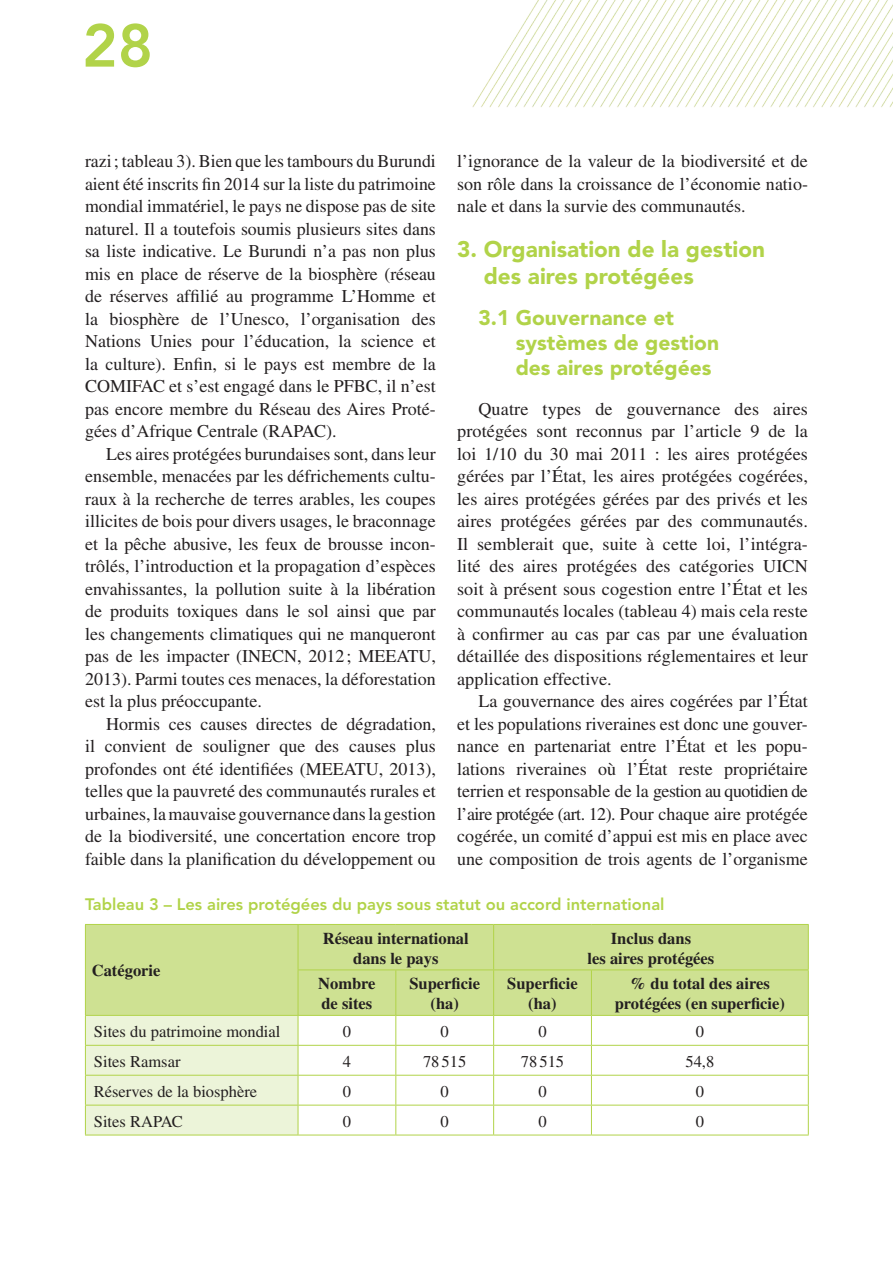
<style>
.page{position:relative;width:893px;height:1263px;background:#fff}
.page>*{position:absolute;margin:0;border:0;box-sizing:border-box;transform-origin:0 0}
.t1{font:800 60px "Avenir LT Std";color:#b1d349}
.t2{font:900 22.5px/27px "Avenir LT Std";color:#b1d349}
.t3{font:900 21px/25.2px "Avenir LT Std";color:#b1d349}
.t4{font:18px/22.5px "Times";color:#231f20;text-align:justify}
.t5{font:700 16.5px/19.8px "Times";color:#231f20;text-align:center}
.t6{font:16.5px "Times";color:#231f20}
.t7{font:800 16.5px "Avenir LT Std";color:#b1d349}
</style>
<div class="page">
<img style="left:472px;top:0;width:421px;height:108px">
<div style="left:86px;top:925px;width:722px;height:90px;background:#cee192"></div>
<hr style="left:85px;top:924px;width:213px;height:1px;background:#b1d349">
<hr style="left:85px;top:925px;width:1px;height:45px;background:#b1d349">
<hr style="left:85px;top:970px;width:1px;height:45px;background:#b1d349">
<hr style="left:298px;top:924px;width:98px;height:1px;background:#b1d349">
<hr style="left:298px;top:925px;width:1px;height:44px;background:#b1d349">
<hr style="left:396px;top:924px;width:98px;height:1px;background:#b1d349">
<hr style="left:494px;top:924px;width:97px;height:1px;background:#b1d349">
<hr style="left:493px;top:925px;width:1px;height:44px;background:#b1d349">
<hr style="left:591px;top:924px;width:218px;height:1px;background:#b1d349">
<hr style="left:808px;top:925px;width:1px;height:44px;background:#b1d349">
<hr style="left:298px;top:969px;width:98px;height:1px;background:#b1d349">
<hr style="left:298px;top:970px;width:1px;height:45px;background:#b1d349">
<hr style="left:396px;top:969px;width:98px;height:1px;background:#b1d349">
<hr style="left:395px;top:970px;width:1px;height:45px;background:#b1d349">
<hr style="left:494px;top:969px;width:97px;height:1px;background:#b1d349">
<hr style="left:493px;top:970px;width:1px;height:45px;background:#b1d349">
<hr style="left:591px;top:969px;width:218px;height:1px;background:#b1d349">
<hr style="left:591px;top:970px;width:1px;height:45px;background:#b1d349">
<hr style="left:808px;top:970px;width:1px;height:45px;background:#b1d349">
<hr style="left:298px;top:1015px;width:98px;height:1px;background:#b1d349">
<hr style="left:396px;top:1015px;width:98px;height:1px;background:#b1d349">
<hr style="left:494px;top:1015px;width:97px;height:1px;background:#b1d349">
<hr style="left:591px;top:1015px;width:218px;height:1px;background:#b1d349">
<hr style="left:298px;top:1045px;width:98px;height:1px;background:#b1d349">
<div style="left:85px;top:1015px;width:214px;height:120px;background:#ecf4d9"></div>
<hr style="left:396px;top:1045px;width:98px;height:1px;background:#b1d349">
<svg style="left:395px;top:1016px;width:1px;height:59px"></svg>
<hr style="left:494px;top:1045px;width:97px;height:1px;background:#b1d349">
<svg style="left:493px;top:1016px;width:1px;height:59px"></svg>
<hr style="left:591px;top:1045px;width:218px;height:1px;background:#b1d349">
<svg style="left:591px;top:1016px;width:1px;height:59px"></svg>
<svg style="left:808px;top:1016px;width:1px;height:59px"></svg>
<hr style="left:85px;top:1075px;width:213px;height:1px;background:#b1d349">
<hr style="left:85px;top:1075px;width:1px;height:30px;background:#b1d349">
<hr style="left:298px;top:1075px;width:98px;height:1px;background:#b1d349">
<hr style="left:298px;top:1075px;width:1px;height:30px;background:#b1d349">
<hr style="left:396px;top:1075px;width:98px;height:1px;background:#b1d349">
<hr style="left:395px;top:1075px;width:1px;height:30px;background:#b1d349">
<hr style="left:494px;top:1075px;width:97px;height:1px;background:#b1d349">
<hr style="left:493px;top:1075px;width:1px;height:30px;background:#b1d349">
<hr style="left:591px;top:1075px;width:218px;height:1px;background:#b1d349">
<hr style="left:591px;top:1075px;width:1px;height:30px;background:#b1d349">
<hr style="left:808px;top:1075px;width:1px;height:30px;background:#b1d349">
<hr style="left:85px;top:1105px;width:213px;height:1px;background:#b1d349">
<hr style="left:85px;top:1105px;width:1px;height:30px;background:#b1d349">
<hr style="left:298px;top:1105px;width:98px;height:1px;background:#b1d349">
<hr style="left:298px;top:1105px;width:1px;height:30px;background:#b1d349">
<hr style="left:396px;top:1105px;width:98px;height:1px;background:#b1d349">
<hr style="left:395px;top:1105px;width:1px;height:30px;background:#b1d349">
<hr style="left:494px;top:1105px;width:97px;height:1px;background:#b1d349">
<hr style="left:493px;top:1105px;width:1px;height:30px;background:#b1d349">
<hr style="left:591px;top:1105px;width:218px;height:1px;background:#b1d349">
<hr style="left:591px;top:1105px;width:1px;height:30px;background:#b1d349">
<hr style="left:808px;top:1105px;width:1px;height:30px;background:#b1d349">
<hr style="left:85px;top:1135px;width:213px;height:1px;background:#b1d349">
<hr style="left:298px;top:1135px;width:98px;height:1px;background:#b1d349">
<hr style="left:396px;top:1135px;width:98px;height:1px;background:#b1d349">
<hr style="left:494px;top:1135px;width:97px;height:1px;background:#b1d349">
<hr style="left:591px;top:1135px;width:218px;height:1px;background:#b1d349">
<h1 class="t1" style="left:82px;top:10px;width:73px">28</h1>
<p class="t4" style="left:85px;top:150px;width:352px">razi; tableau 3). Bien que les tambours du Burundi aient été inscrits fin 2014 sur la liste du patrimoine mondial immatériel, le pays ne dispose pas de site naturel. Il a toutefois soumis plusieurs sites dans sa liste indicative. Le Burundi n’a pas non plus mis en place de réserve de la biosphère (réseau de réserves affilié au programme L’Homme et la biosphère de l’Unesco, l’organisation des Nations Unies pour l’éducation, la science et la culture). Enfin, si le pays est membre de la COMIFAC et s’est engagé dans le PFBC, il n’est pas encore membre du Réseau des Aires Proté&shy;gées d’Afrique Centrale (RAPAC).</p>
<p class="t4" style="left:85px;top:442px;width:352px;text-indent:21px">Les aires protégées burundaises sont, dans leur ensemble, menacées par les défrichements cultu&shy;raux à la recherche de terres arables, les coupes illicites de bois pour divers usages, le braconnage et la pêche abusive, les feux de brousse incon&shy;trôlés, l’introduction et la propagation d’espèces envahissantes, la pollution suite à la libération de produits toxiques dans le sol ainsi que par les changements climatiques qui ne manqueront pas de les impacter (INECN, 2012; MEEATU, 2013). Parmi toutes ces menaces, la déforestation est la plus préoccupante.</p>
<p class="t4" style="left:85px;top:712px;width:352px;text-indent:21px">Hormis ces causes directes de dégradation, il convient de souligner que des causes plus profondes ont été identifiées (MEEATU, 2013), telles que la pauvreté des communautés rurales et urbaines, la mauvaise gouvernance dans la gestion de la biodiversité, une concertation encore trop faible dans la planification du développement ou</p>
<p class="t4" style="left:457px;top:150px;width:352px">l’ignorance de la valeur de la biodiversité et de son rôle dans la croissance de l’économie natio&shy;nale et dans la survie des communautés.</p>
<p class="t2" style="left:484px;top:236px;width:283px;text-indent:-27px">3. Organisation de la gestion des aires protégées</p>
<p class="t3" style="left:516px;top:305px;width:205px;text-indent:-37px">3.1 Gouvernance et systèmes de gestion des aires protégées</p>
<p class="t4" style="left:457px;top:397px;width:352px;text-indent:21px">Quatre types de gouvernance des aires protégées sont reconnus par l’article 9 de la loi 1/10 du 30 mai 2011 : les aires protégées gérées par l’État, les aires protégées cogérées, les aires protégées gérées par des privés et les aires protégées gérées par des communautés.<br>Il semblerait que, suite à cette loi, l’intégra&shy;lité des aires protégées des catégories UICN soit à présent sous cogestion entre l’État et les communautés locales (tableau 4) mais cela reste à confirmer au cas par cas par une évaluation détaillée des dispositions réglementaires et leur application effective.</p>
<p class="t4" style="left:457px;top:690px;width:352px;text-indent:21px">La gouvernance des aires cogérées par l’État et les populations riveraines est donc une gouver&shy;nance en partenariat entre l’État et les popu&shy;lations riveraines où l’État reste propriétaire terrien et responsable de la gestion au quotidien de l’aire protégée (art. 12). Pour chaque aire protégée cogérée, un comité d’appui est mis en place avec une composition de trois agents de l’organisme</p>
<p class="t7" style="left:85px;top:894px;width:581px">Tableau 3 – Les aires protégées du pays sous statut ou accord international</p>
<p class="t5" style="left:92px;top:960px;width:70px">Catégorie</p>
<p class="t5" style="left:323px;top:928px;width:147px">Réseau international dans le pays</p>
<p class="t5" style="left:588px;top:928px;width:128px">Inclus dans<br>les aires protégées</p>
<p class="t5" style="left:318px;top:973px;width:59px;text-align:left">Nombre de sites</p>
<p class="t5" style="left:409px;top:973px;width:72px">Superficie (ha)</p>
<p class="t5" style="left:507px;top:973px;width:72px">Superficie (ha)</p>
<p class="t5" style="left:615px;top:973px;width:172px">% du total des aires protégées (en superficie)</p>
<p class="t6" style="left:94px;top:1022px;width:188px">Sites du patrimoine mondial</p>
<p class="t6" style="left:343px;top:1022px;width:10px">0</p>
<p class="t6" style="left:441px;top:1022px;width:10px">0</p>
<p class="t6" style="left:538px;top:1022px;width:10px">0</p>
<p class="t6" style="left:696px;top:1022px;width:10px">0</p>
<p class="t6" style="left:94px;top:1052px;width:88px">Sites Ramsar</p>
<p class="t6" style="left:343px;top:1052px;width:10px">4</p>
<p class="t6" style="left:423px;top:1052px;width:45px">78 515</p>
<p class="t6" style="left:521px;top:1052px;width:45px">78 515</p>
<p class="t6" style="left:685px;top:1052px;width:30px">54,8</p>
<p class="t6" style="left:94px;top:1082px;width:165px">Réserves de la biosphère</p>
<p class="t6" style="left:343px;top:1082px;width:10px">0</p>
<p class="t6" style="left:441px;top:1082px;width:10px">0</p>
<p class="t6" style="left:538px;top:1082px;width:10px">0</p>
<p class="t6" style="left:696px;top:1082px;width:10px">0</p>
<p class="t6" style="left:94px;top:1112px;width:91px">Sites RAPAC</p>
<p class="t6" style="left:343px;top:1112px;width:10px">0</p>
<p class="t6" style="left:441px;top:1112px;width:10px">0</p>
<p class="t6" style="left:538px;top:1112px;width:10px">0</p>
<p class="t6" style="left:696px;top:1112px;width:10px">0</p>
</div>
